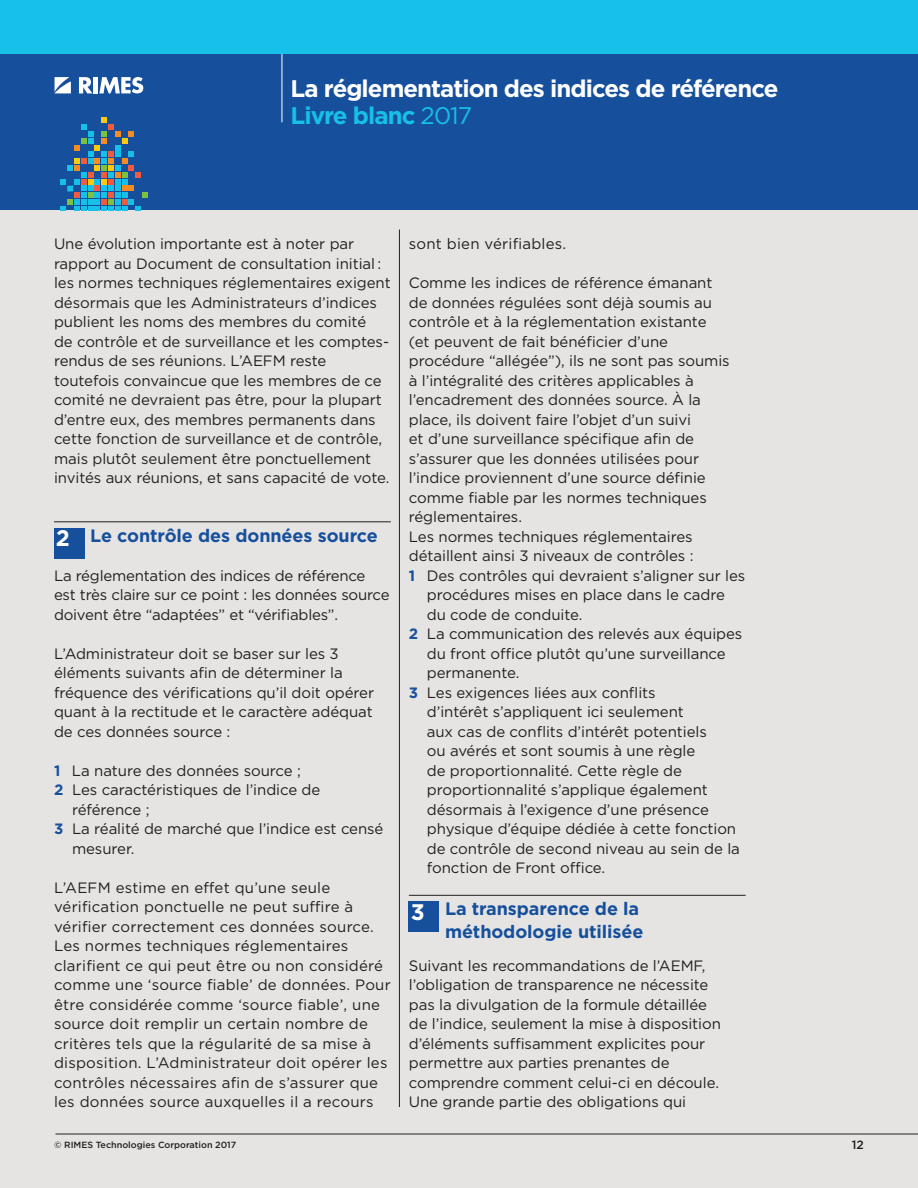
<style>
.page{position:relative;width:918px;height:1188px;background:#fff}
.page>*{position:absolute;margin:0;border:0;box-sizing:border-box;transform-origin:0 0}
.t1{font:700 24px/27px "Gotham";letter-spacing:-.04em;color:#fff}
.t2{font:700 22.5px "Gotham";color:#fff}
.t3{font:700 18px/22.5px "Gotham";letter-spacing:-.005em;color:#16509c}
.t4{font:15px/19.5px "Gotham";letter-spacing:-.005em;color:#231f20}
.t5{font:15px/19.5px "Gotham";letter-spacing:.015em;color:#231f20}
.t6{font:500 12px "Gotham";color:#231f20}
.t7{font:500 9px "Gotham";color:#231f20}
.s1{color:#17c0e9}
.s2{font-weight:400;color:#17c0e9}
.s3{font-weight:700;color:#16509c}
</style>
<div class="page">
<div style="left:0;top:189px;width:918px;height:999px;background:#e6e4e3"></div>
<div style="left:0;top:0;width:918px;height:210px;background:#16509c"></div>
<div style="left:0;top:0;width:918px;height:54px;background:#17c0e9"></div>
<hr style="left:56px;top:1134px;width:862px;height:1px;background:#231f20">
<svg style="left:60px;top:118px;width:88px;height:92px"></svg>
<svg style="left:54px;top:77px;width:17px;height:16px"></svg>
<svg style="left:79px;top:77px;width:13px;height:16px"></svg>
<hr style="left:94px;top:77px;width:4px;height:16px;background:#fff">
<svg style="left:99px;top:77px;width:44px;height:16px"></svg>
<hr style="left:282px;top:54px;width:1px;height:68px;background:#fff">
<hr style="left:54px;top:522px;width:337px;height:1px;background:#231f20">
<hr style="left:409px;top:895px;width:337px;height:1px;background:#231f20">
<div style="left:54px;top:528px;width:30px;height:30px;background:#16509c"></div>
<div style="left:409px;top:901px;width:30px;height:30px;background:#16509c"></div>
<hr style="left:399px;top:229px;width:1px;height:878px;background:#231f20">
<h1 class="t1" style="left:291px;top:75px;width:489px">La réglementation des indices de référence<br><span class="s1">Livre blanc</span> <span class="s2">2017</span></h1>
<p class="t4" style="left:54px;top:234px;width:338px">Une évolution importante est à noter par rapport au Document de consultation initial : les normes techniques réglementaires exigent désormais que les Administrateurs d’indices publient les noms des membres du comité<br>de contrôle et de surveillance et les comptes&shy;rendus de ses réunions. L’AEFM reste toutefois convaincue que les membres de ce comité ne devraient pas être, pour la plupart d’entre eux, des membres permanents dans cette fonction de surveillance et de contrôle, mais plutôt seulement être ponctuellement invités aux réunions, et sans capacité de vote.</p>
<p class="t3" style="left:90px;top:524px;width:289px">Le contrôle des données source</p>
<p class="t4" style="left:54px;top:566px;width:337px">La réglementation des indices de référence est très claire sur ce point : les données source doivent être “adaptées” et “vérifiables”.</p>
<p class="t4" style="left:54px;top:644px;width:322px">L’Administrateur doit se baser sur les 3 éléments suivants afin de déterminer la fréquence des vérifications qu’il doit opérer quant à la rectitude et le caractère adéquat de ces données source :</p>
<p class="t4" style="left:54px;top:761px;width:248px"><span class="s3">1</span> La nature des données source ;</p>
<p class="t4" style="left:54px;top:780px;width:268px"><span class="s3">2</span> Les caractéristiques de l’indice de</p>
<p class="t4" style="left:72px;top:800px;width:79px">référence ;</p>
<p class="t4" style="left:54px;top:819px;width:331px"><span class="s3">3</span> La réalité de marché que l’indice est censé</p>
<p class="t4" style="left:72px;top:839px;width:64px">mesurer.</p>
<p class="t5" style="left:54px;top:878px;width:338px">L’AEFM estime en effet qu’une seule vérification ponctuelle ne peut suffire à vérifier correctement ces données source.<br>Les normes techniques réglementaires clarifient ce qui peut être ou non considéré comme une ‘source fiable’ de données. Pour être considérée comme ‘source fiable’, une source doit remplir un certain nombre de critères tels que la régularité de sa mise à disposition. L’Administrateur doit opérer les contrôles nécessaires afin de s’assurer que les données source auxquelles il a recours</p>
<h2 class="t2" style="left:56px;top:526px;width:16px">2</h2>
<p class="t5" style="left:409px;top:234px;width:159px">sont bien vérifiables.</p>
<p class="t4" style="left:409px;top:273px;width:305px">Comme les indices de référence émanant</p>
<p class="t4" style="left:409px;top:293px;width:305px">de données régulées sont déjà soumis au</p>
<p class="t4" style="left:409px;top:312px;width:299px">contrôle et à la réglementation existante</p>
<p class="t4" style="left:409px;top:332px;width:261px">(et peuvent de fait bénéficier d’une</p>
<p class="t4" style="left:409px;top:351px;width:322px">procédure “allégée”), ils ne sont pas soumis</p>
<p class="t4" style="left:409px;top:371px;width:286px">à l’intégralité des critères applicables à</p>
<p class="t4" style="left:409px;top:390px;width:294px">l’encadrement des données source. À la</p>
<p class="t4" style="left:409px;top:410px;width:284px">place, ils doivent faire l’objet d’un suivi</p>
<p class="t4" style="left:409px;top:429px;width:287px">et d’une surveillance spécifique afin de</p>
<p class="t4" style="left:409px;top:449px;width:292px">s’assurer que les données utilisées pour</p>
<p class="t4" style="left:409px;top:468px;width:298px">l’indice proviennent d’une source définie</p>
<p class="t4" style="left:409px;top:488px;width:300px">comme fiable par les normes techniques</p>
<p class="t4" style="left:409px;top:507px;width:115px">réglementaires.</p>
<p class="t4" style="left:409px;top:527px;width:285px">Les normes techniques réglementaires</p>
<p class="t4" style="left:409px;top:546px;width:286px">détaillent ainsi 3 niveaux de contrôles :</p>
<p class="t4" style="left:409px;top:566px;width:338px"><span class="s3">1</span> Des contrôles qui devraient s’aligner sur les</p>
<p class="t4" style="left:427px;top:585px;width:300px">procédures mises en place dans le cadre</p>
<p class="t4" style="left:427px;top:605px;width:157px">du code de conduite.</p>
<p class="t4" style="left:409px;top:624px;width:335px"><span class="s3">2</span> La communication des relevés aux équipes</p>
<p class="t4" style="left:427px;top:644px;width:300px">du front office plutôt qu’une surveillance</p>
<p class="t4" style="left:427px;top:663px;width:94px">permanente.</p>
<p class="t4" style="left:409px;top:683px;width:248px"><span class="s3">3</span> Les exigences liées aux conflits</p>
<p class="t4" style="left:427px;top:702px;width:259px">d’intérêt s’appliquent ici seulement</p>
<p class="t4" style="left:427px;top:722px;width:282px">aux cas de conflits d’intérêt potentiels</p>
<p class="t4" style="left:427px;top:741px;width:270px">ou avérés et sont soumis à une règle</p>
<p class="t4" style="left:427px;top:761px;width:257px">de proportionnalité. Cette règle de</p>
<p class="t4" style="left:427px;top:780px;width:283px">proportionnalité s’applique également</p>
<p class="t4" style="left:427px;top:800px;width:284px">désormais à l’exigence d’une présence</p>
<p class="t4" style="left:427px;top:819px;width:311px">physique d’équipe dédiée à cette fonction</p>
<p class="t4" style="left:427px;top:839px;width:315px">de contrôle de second niveau au sein de la</p>
<p class="t4" style="left:427px;top:858px;width:180px">fonction de Front office.</p>
<p class="t3" style="left:445px;top:897px;width:200px">La transparence de la méthodologie utilisée</p>
<p class="t4" style="left:409px;top:956px;width:314px">Suivant les recommandations de l’AEMF, l’obligation de transparence ne nécessite pas la divulgation de la formule détaillée de l’indice, seulement la mise à disposition d’éléments suffisamment explicites pour permettre aux parties prenantes de comprendre comment celui-ci en découle.<br>Une grande partie des obligations qui</p>
<h2 class="t2" style="left:411px;top:899px;width:15px">3</h2>
<p class="t7" style="left:54px;top:1140px;width:184px">© RIMES Technologies Corporation 2017</p>
<p class="t6" style="left:852px;top:1137px;width:14px">12</p>
</div>
